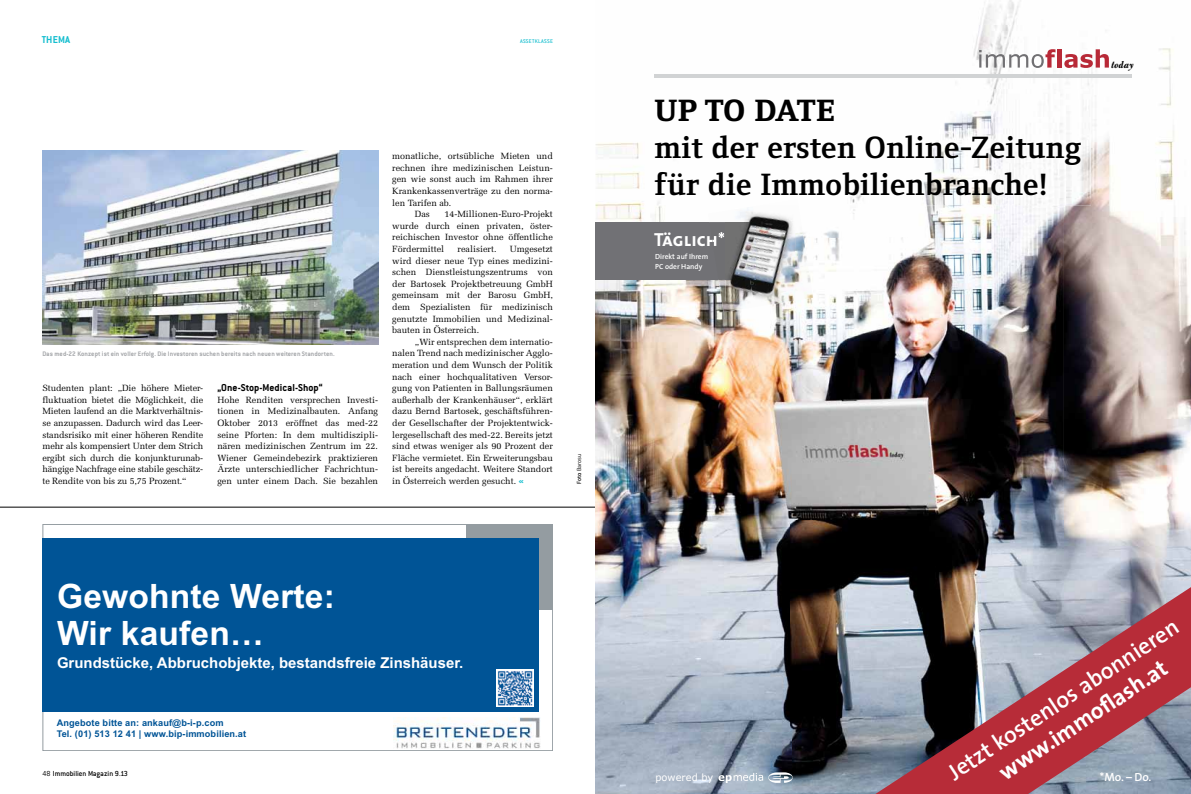
<style>
.page{position:relative;width:1191px;height:794px;background:#fff}
.page>*{position:absolute;margin:0;border:0;box-sizing:border-box;transform-origin:0 0}
.t1{font:700 33.6px/36.9px "Arial";letter-spacing:.005em;color:#fff}
.t2{font:700 31.8px/36.9px "Foundry Form Serif";letter-spacing:.01em;color:#000}
.t3{font:800 31.8px "Foundry Form Serif";letter-spacing:-.015em;color:#000}
.t4{font:600 23.3px "The Sans";color:#fff}
.t5{font:700 23.3px "The Sans";color:#fff}
.t6{font:19px "The Sans Bold Caps";color:#fff}
.t7{font:700 14.9px "Arial";color:#fff}
.t8{font:600 11.8px "The Sans";color:#fff}
.t9{font:700 11px "Conduit ITC";letter-spacing:.005em;color:#000}
.t10{font:700 11px "Conduit ITC";color:#16becf}
.t11{font:italic 700 10.5px "Bulmer";color:#000}
.t12{font:9.9px "Verdana";color:#fff}
.t13{font:700 9.2px/11px "Arial";letter-spacing:.01em;color:#005496}
.t14{font:9px/11.6px "Melior";color:#000;text-align:justify}
.t15{font:500 8px "Conduit ITC";letter-spacing:-.01em;color:#000}
.t16{font:600 7.4px/10.5px "The Sans";color:#fff}
.t17{font:700 7.2px "Conduit ITC";letter-spacing:.01em;color:#a7a9ac}
.t18{font:300 6.5px "Conduit ITC";letter-spacing:-.01em;color:#000}
.t19{font:500 6px "Conduit ITC";letter-spacing:.045em;color:#16becf}
.s1{font-family:"Blender";font-weight:700;font-size:9.5px;color:#16becf}
.s2{font-weight:500}
.s3{font-weight:300}
</style>
<div class="page">
<hr style="left:0;top:507px;width:595px;height:1px;background:#000">
<div style="left:466px;top:524px;width:85px;height:14px;background:#949ca1"></div>
<div style="left:538px;top:524px;width:14px;height:85px;background:#949ca1"></div>
<div style="left:43px;top:524px;width:510px;height:227px;border:1px solid #949ca1"></div>
<div style="left:43px;top:538px;width:496px;height:173px;background:#005496"></div>
<img style="left:393px;top:718px;width:147px;height:31px">
<img style="left:496px;top:669px;width:38px;height:37px">
<img style="left:43px;top:150px;width:335px;height:195px">
<img style="left:973px;top:0;width:200px;height:97px">
<img style="left:595px;top:142px;width:49px;height:80px">
<img style="left:1063px;top:97px;width:128px;height:490px">
<img style="left:654px;top:205px;width:409px;height:33px">
<img style="left:595px;top:280px;width:196px;height:514px">
<img style="left:791px;top:238px;width:272px;height:556px">
<img style="left:657px;top:89px;width:434px;height:116px">
<div style="left:595px;top:222px;width:160px;height:58px;background:#717175"></div>
<img style="left:708px;top:205px;width:94px;height:27px">
<img style="left:755px;top:232px;width:58px;height:69px">
<img style="left:761px;top:199px;width:37px;height:6px">
<img style="left:718px;top:280px;width:74px;height:32px">
<img style="left:709px;top:222px;width:46px;height:58px">
<img style="left:711px;top:232px;width:13px;height:14px">
<img style="left:725px;top:211px;width:70px;height:29px">
<img style="left:725px;top:280px;width:28px;height:21px">
<svg style="left:979px;top:49px;width:76px;height:19px"></svg>
<hr style="left:1057px;top:49px;width:4px;height:19px;background:#b82937">
<svg style="left:1064px;top:49px;width:44px;height:19px"></svg>
<hr style="left:654px;top:74px;width:478px;height:4px;background:#d1d3d4">
<svg style="left:875px;top:587px;width:316px;height:207px;background:#996b76"></svg>
<svg style="left:718px;top:772px;width:74px;height:11px"></svg>
<p class="t10" style="left:42px;top:33px;width:27px">Thema</p>
<p class="t19" style="left:520px;top:37px;width:34px">ASSET KLASSE</p>
<p class="t17" style="left:43px;top:350px;width:294px">Das med-22 Konzept ist ein voller Erfolg. Die Investoren suchen bereits nach neuen weiteren Standorten.</p>
<p class="t14" style="left:43px;top:382px;width:162px">Studenten plant: „Die höhere Mieter&shy;fluktuation bietet die Möglichkeit, die Mieten laufend an die Marktverhältnis&shy;se anzupassen. Dadurch wird das Leer&shy;standsrisiko mit einer höheren Rendite mehr als kompensiert Unter dem Strich ergibt sich durch die konjunkturunab&shy;hängige Nachfrage eine stabile geschätz&shy;te Rendite von bis zu 5,75 Prozent.“</p>
<p class="t9" style="left:217px;top:381px;width:107px">„One-Stop-Medical-Shop“</p>
<p class="t14" style="left:217px;top:394px;width:162px">Hohe Renditen versprechen Investi&shy;tionen in Medizinalbauten. Anfang Oktober 2013 eröffnet das med-22 seine Pforten: In dem multidiszipli&shy;nären medizinischen Zentrum im 22.<br>Wiener Gemeindebezirk praktizieren Ärzte unterschiedlicher Fachrichtun&shy;gen unter einem Dach. Sie bezahlen</p>
<p class="t14" style="left:392px;top:150px;width:162px">monatliche, ortsübliche Mieten und</p>
<p class="t14" style="left:392px;top:162px;width:162px">rechnen ihre medizinischen Leistun-</p>
<p class="t14" style="left:392px;top:173px;width:162px">gen wie sonst auch im Rahmen ihrer</p>
<p class="t14" style="left:392px;top:185px;width:162px">Krankenkassenverträge zu den norma-</p>
<p class="t14" style="left:392px;top:197px;width:61px">len Tarifen ab.</p>
<p class="t14" style="left:415px;top:208px;width:16px">Das</p>
<p class="t14" style="left:392px;top:208px;width:162px;text-indent:52px">14-Millionen-Euro-Projekt wurde durch einen privaten, öster&shy;reichischen Investor ohne öffentliche Fördermittel</p>
<p class="t14" style="left:457px;top:243px;width:40px">realisiert.</p>
<p class="t14" style="left:392px;top:243px;width:162px;text-indent:118px">Umgesetzt wird dieser neue Typ eines medizini&shy;schen Dienstleistungszentrums von der Bartosek Projektbetreuung GmbH gemeinsam mit der Barosu GmbH, dem Spezialisten für medizinisch genutzte Immobilien und Medizinal&shy;bauten in Österreich.</p>
<p class="t14" style="left:392px;top:336px;width:162px;text-indent:23px">„Wir entsprechen dem internatio&shy;nalen Trend nach medizinischer Agglo&shy;meration und dem Wunsch der Politik nach einer hochqualitativen Versor&shy;gung von Patienten in Ballungsräumen außerhalb der Krankenhäuser“, erklärt dazu Bernd Bartosek, geschäftsführen&shy;der Gesellschafter der Projektentwick&shy;lergesellschaft des med-22. Bereits jetzt sind etwas weniger als 90 Prozent der Fläche vermietet. Ein Erweiterungsbau ist bereits angedacht. Weitere Standort in Österreich werden gesucht. <span class="s1">«</span></p>
<p class="t18" style="left:576px;top:484px;width:31px;rotate:-90deg"><span class="s2">Foto:</span> Barosu</p>
<h1 class="t1" style="left:57px;top:577px;width:279px">Gewohnte Werte:<br>Wir kaufen…</h1>
<h3 class="t7" style="left:57px;top:654px;width:408px">Grundstücke, Abbruchobjekte, bestandsfreie Zinshäuser.</h3>
<p class="t13" style="left:57px;top:717px;width:191px">Angebote bitte an: ankauf@b-i-p.com<br>Tel. (01) 513 12 41 | www.bip-immobilien.at</p>
<p class="t15" style="left:43px;top:769px;width:87px"><span class="s3">48</span> i mmobilien Magazin 9.13</p>
<h2 class="t3" style="left:654px;top:92px;width:182px">UP TO DATE</h2>
<h2 class="t2" style="left:654px;top:129px;width:428px">mit der ersten Online-Zeitung für die Immobilienbranche!</h2>
<h3 class="t6" style="left:654px;top:224px;width:72px">Täglich*</h3>
<p class="t16" style="left:655px;top:251px;width:54px">Direkt auf Ihrem<br>PC oder Handy</p>
<p class="t11" style="left:1111px;top:59px;width:24px">today</p>
<p class="t12" style="left:655px;top:771px;width:60px;rotate:-1deg">powered by</p>
<h3 class="t4" style="left:940px;top:759px;width:272px;rotate:-34deg">Jetzt kostenlos abonnieren</h3>
<h3 class="t5" style="left:990px;top:759px;width:198px;rotate:-34deg">www.immofl ash.at</h3>
<h3 class="t8" style="left:1100px;top:767px;width:53px">*Mo. – Do.</h3>
</div>
